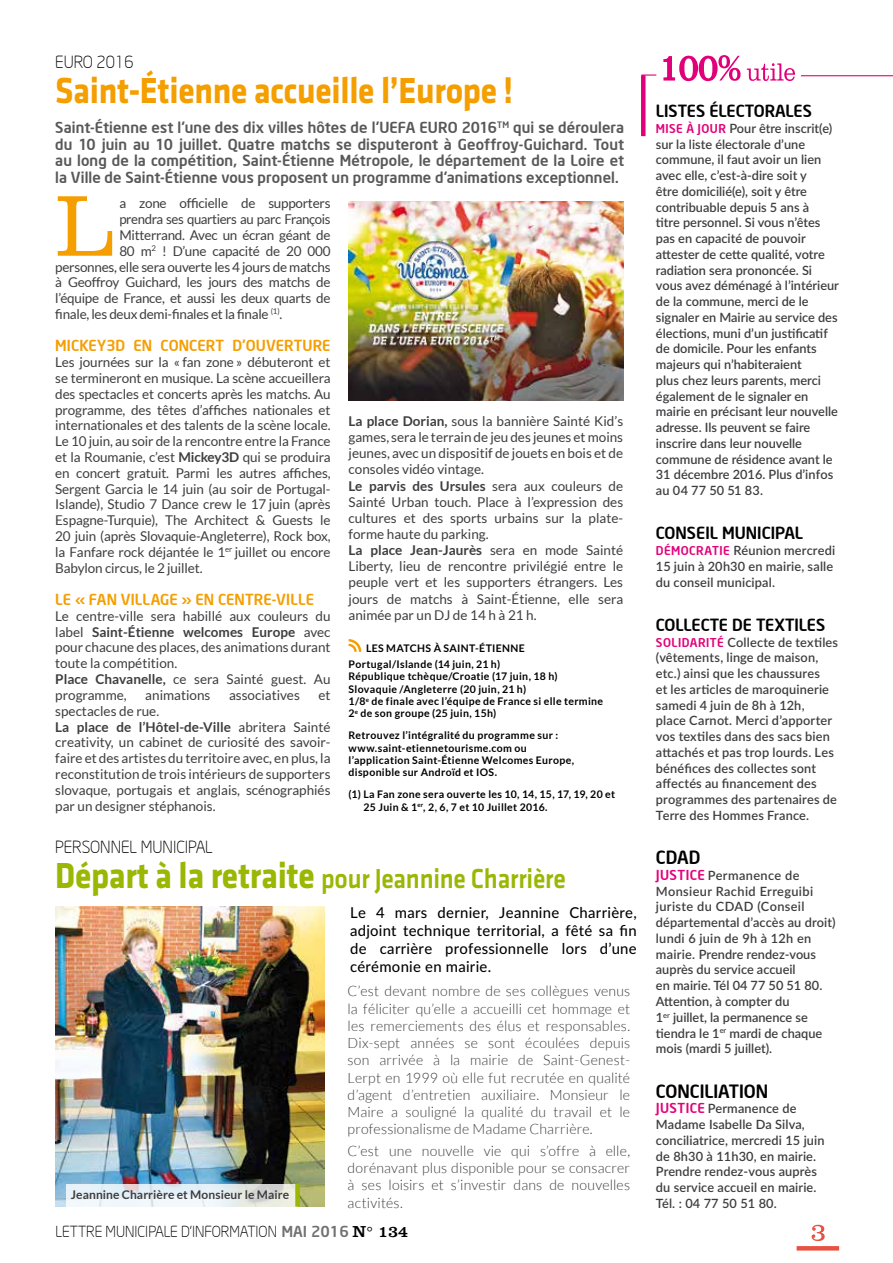
<style>
.page{position:relative;width:893px;height:1263px;background:#fff}
.page>*{position:absolute;margin:0;border:0;box-sizing:border-box;transform-origin:0 0}
.t1{font:300 88.65px "Clarendon BT";color:#f49e00}
.t2{font:700 37.5px "Klavika";letter-spacing:-.01em;color:#f49e00;scale:.9 1}
.t3{font:28.5px "Klavika Medium TF";letter-spacing:-.01em;color:#9ab704;scale:.9 1}
.t4{font:500 18px "Neo Sans Intel";color:#000}
.t5{font:500 16.5px "Neo Sans Intel";color:#000}
.t6{font:300 16.5px "Neo Sans Intel";color:#000}
.t7{font:500 15px/16.5px "Neo Sans Intel";letter-spacing:.01em;color:#58585a;text-align:justify}
.t8{font:500 15px/18px "Lato";letter-spacing:.02em;color:#000;text-align:justify}
.t9{font:500 15px "Neo Sans Intel";letter-spacing:.005em;color:#f49e00}
.t10{font:300 15px "Neo Sans Intel";color:#000}
.t11{font:300 14.25px/17.2px "Lato";letter-spacing:.01em;color:#3e3d40;text-align:justify}
.t12{font:13.5px/15.8px "Lato";color:#3e3d40}
.t13{font:13.5px "Lato";letter-spacing:-.02em;color:#3e3d40}
.t14{font:13.5px "Lato";letter-spacing:-.03em;color:#3e3d40}
.t15{font:600 12.75px/15.8px "Lato";color:#3e3d40}
.t16{font:700 12px "Lato";letter-spacing:.005em;color:#3e3d40}
.t17{font:700 10.5px/12.5px "Lato";letter-spacing:.03em;color:#000}
.s1{font-weight:700}
.s2{font-family:"Klavika";font-weight:700;font-size:37.5px}
.s3{font-family:"Neo Sans";font-weight:500;color:#707172}
.s4{font-family:"Clarendon";font-weight:400;font-size:16.5px}
.s5{font-family:"Neo Sans Intel";font-weight:500;font-size:12px;color:#e2007a}
.s6{font-family:"Neo Sans Intel";font-weight:500;font-size:13.5px;color:#e2007a}
</style>
<div class="page">
<svg style="left:812px;top:1225px;width:13px;height:16px"></svg>
<svg style="left:797px;top:1246px;width:42px;height:4px"></svg>
<hr style="left:641px;top:75px;width:4px;height:61px;background:#e2007a">
<svg style="left:349px;top:639px;width:12px;height:13px"></svg>
<img style="left:55px;top:906px;width:270px;height:300px">
<svg style="left:663px;top:55px;width:132px;height:26px"></svg>
<hr style="left:801px;top:75px;width:92px;height:1px;background:#e2007a">
<svg style="left:641px;top:75px;width:15px;height:1px"></svg>
<svg style="left:66px;top:1184px;width:229px;height:23px"></svg>
<div style="left:295px;top:1184px;width:5px;height:23px;background:#9ab704"></div>
<img style="left:349px;top:201px;width:275px;height:199px">
<p class="t6" style="left:55px;top:52px;width:80px">EURO 2016</p>
<h2 class="t2" style="left:55px;top:70px;width:510px">Saint-Étienne accueille l’Europe !</h2>
<p class="t7" style="left:55px;top:119px;width:570px">Saint-Étienne est l’une des dix villes hôtes de l’UEFA EURO 2016<sup>TM</sup> qui se déroulera du 10 juin au 10 juillet. Quatre matchs se disputeront à Geoffroy-Guichard. Tout au long de la compétition, Saint-Étienne Métropole, le département de la Loire et la Ville de Saint-Étienne vous proposent un programme d’animations exceptionnel.</p>
<h1 class="t1" style="left:55px;top:172px;width:62px">L</h1>
<p class="t13" style="left:119px;top:196px;width:213px">a zone officielle de supporters</p>
<p class="t14" style="left:119px;top:212px;width:213px">prendra ses quartiers au parc François</p>
<p class="t13" style="left:119px;top:228px;width:213px">Mitterrand. Avec un écran géant de</p>
<p class="t13" style="left:119px;top:243px;width:213px">80 m<sup>2</sup> ! D’une capacité de 20 000</p>
<p class="t13" style="left:55px;top:259px;width:277px">personnes, elle sera ouverte les 4 jours de matchs</p>
<p class="t13" style="left:55px;top:275px;width:277px">à Geoffroy Guichard, les jours des matchs de</p>
<p class="t13" style="left:55px;top:291px;width:277px">l’équipe de France, et aussi les deux quarts de</p>
<p class="t13" style="left:55px;top:307px;width:229px">finale, les deux demi-finales et la finale <sup>(1)</sup>.</p>
<p class="t9" style="left:55px;top:336px;width:277px">MICKEY3D EN CONCERT D’OUVERTURE</p>
<p class="t12" style="left:55px;top:354px;width:277px;text-align:justify">Les journées sur la « fan zone » débuteront et se termineront en musique. La scène accueillera des spectacles et concerts après les matchs. Au programme, des têtes d’affiches nationales et internationales et des talents de la scène locale.<br>Le 10 juin, au soir de la rencontre entre la France et la Roumanie, c’est <span class="s1">Mickey3D</span> qui se produira en concert gratuit. Parmi les autres affiches, Sergent Garcia le 14 juin (au soir de Portugal-Islande), Studio 7 Dance crew le 17 juin (après Espagne-Turquie), The Architect &amp; Guests le 20 juin (après Slovaquie-Angleterre), Rock box, la Fanfare rock déjantée le 1<sup>er</sup> juillet ou encore Babylon circus, le 2 juillet.</p>
<p class="t9" style="left:55px;top:590px;width:260px">LE « FAN VILLAGE » EN CENTRE-VILLE</p>
<p class="t12" style="left:55px;top:608px;width:277px">Le centre-ville sera habillé aux couleurs du label <span class="s1">Saint-Étienne welcomes Europe</span> avec pour chacune des places, des animations durant toute la compétition.<br><span class="s1">Place Chavanelle,</span> ce sera Sainté guest. Au programme,</p>
<p class="t12" style="left:145px;top:687px;width:67px">animations</p>
<p class="t12" style="left:229px;top:687px;width:72px">associatives</p>
<p class="t12" style="left:318px;top:687px;width:14px">et</p>
<p class="t12" style="left:55px;top:703px;width:277px">spectacles de rue.<br><span class="s1">La place de l’Hôtel-de-Ville</span> abritera Sainté creativity, un cabinet de curiosité des savoir&shy;faire et des artistes du territoire avec, en plus, la reconstitution de trois intérieurs de supporters slovaque, portugais et anglais, scénographiés par un designer stéphanois.</p>
<p class="t12" style="left:349px;top:413px;width:276px;line-height:16.2px"><span class="s1">La place Dorian,</span> sous la bannière Sainté Kid’s games, sera le terrain de jeu des jeunes et moins jeunes, avec un dispositif de jouets en bois et de consoles vidéo vintage.<br><span class="s1">Le parvis des Ursules</span> sera aux couleurs de Sainté Urban touch. Place à l’expression des cultures et des sports urbains sur la plate&shy;forme haute du parking.<br><span class="s1">La place Jean-Jaurès</span> sera en mode Sainté Liberty, lieu de rencontre privilégié entre le peuple vert et les supporters étrangers. Les jours de matchs à Saint-Étienne, elle sera animée par un DJ de 14 h à 21 h.</p>
<p class="t17" style="left:349px;top:640px;width:178px;line-height:16.2px;text-indent:17px">LES MATCHS À SAINT-ÉTIENNE<br>Portugal/Islande (14 juin, 21 h)</p>
<p class="t17" style="left:349px;top:670px;width:256px">République tchèque/Croatie (17 juin, 18 h)<br>Slovaquie /Angleterre (20 juin, 21 h)<br>1/8<sup>e</sup> de finale avec l’équipe de France si elle termine 2<sup>e</sup> de son groupe (25 juin, 15h)</p>
<p class="t17" style="left:349px;top:729px;width:227px">Retrouvez l’intégralité du programme sur : www.saint-etiennetourisme.com ou l’application Saint-Étienne Welcomes Europe, disponible sur Androïd et IOS.</p>
<p class="t17" style="left:363px;top:788px;width:253px;text-indent:-15px">(1) La Fan zone sera ouverte les 10, 14, 15, 17, 19, 20 et<br>25 Juin &amp; 1<sup>er</sup>, 2, 6, 7 et 10 Juillet 2016.</p>
<p class="t6" style="left:55px;top:837px;width:159px">PERSONNEL MUNICIPAL</p>
<h3 class="t3" style="left:55px;top:863px;width:569px"><span class="s2">Départ à la retraite</span> pour Jeannine Charrière</h3>
<p class="t16" style="left:71px;top:1187px;width:220px">Jeannine Charrière et Monsieur le Maire</p>
<p class="t8" style="left:350px;top:903px;width:288px">Le 4 mars dernier, Jeannine Charrière, adjoint technique territorial, a fêté sa fin de carrière professionnelle lors d’une cérémonie en mairie.</p>
<p class="t11" style="left:348px;top:983px;width:284px">C’est devant nombre de ses collègues venus la féliciter qu’elle a accueilli cet hommage et les remerciements des élus et responsables.<br>Dix-sept années se sont écoulées depuis son arrivée à la mairie de Saint-Genest-Lerpt en 1999 où elle fut recrutée en qualité d’agent d’entretien auxiliaire. Monsieur le Maire a souligné la qualité du travail et le professionalisme de Madame Charrière.</p>
<p class="t11" style="left:348px;top:1142px;width:284px">C’est une nouvelle vie qui s’offre à elle, dorénavant plus disponible pour se consacrer à ses loisirs et s’investir dans de nouvelles activités.</p>
<p class="t10" style="left:56px;top:1222px;width:354px">LETTRE MUNICIPALE D’INFORMATION <span class="s3">MAI 2016</span> <span class="s4">N° 134</span></p>
<p class="t5" style="left:656px;top:101px;width:157px">LISTES ÉLECTORALES</p>
<p class="t15" style="left:656px;top:120px;width:185px"><span class="s5">MISE À JOUR</span> Pour être inscrit(e) sur la liste électorale d’une commune, il faut avoir un lien avec elle, c’est-à-dire soit y<br>être domicilié(e), soit y être contribuable depuis 5 ans à<br>titre personnel. Si vous n’êtes pas en capacité de pouvoir attester de cette qualité, votre radiation sera prononcée. Si vous avez déménagé à l’intérieur de la commune, merci de le signaler en Mairie au service des élections, muni d’un justificatif de domicile. Pour les enfants majeurs qui n’habiteraient<br>plus chez leurs parents, merci également de le signaler en mairie en précisant leur nouvelle adresse. Ils peuvent se faire inscrire dans leur nouvelle commune de résidence avant le<br>31 décembre 2016. Plus d’infos au 04 77 50 51 83.</p>
<p class="t5" style="left:656px;top:523px;width:149px">CONSEIL MUNICIPAL</p>
<p class="t15" style="left:656px;top:542px;width:181px"><span class="s5">DÉMOCRATIE</span> Réunion mercredi<br>15 juin à 20h30 en mairie, salle du conseil municipal.</p>
<p class="t5" style="left:656px;top:614px;width:171px">COLLECTE DE TEXTILES</p>
<p class="t15" style="left:656px;top:634px;width:184px"><span class="s5">SOLIDARITÉ</span> Collecte de textiles (vêtements, linge de maison, etc.) ainsi que les chaussures<br>et les articles de maroquinerie samedi 4 juin de 8h à 12h,<br>place Carnot. Merci d’apporter vos textiles dans des sacs bien attachés et pas trop lourds. Les bénéfices des collectes sont affectés au financement des programmes des partenaires de<br>Terre des Hommes France.</p>
<h3 class="t4" style="left:656px;top:846px;width:46px">CDAD</h3>
<p class="t15" style="left:656px;top:867px;width:181px"><span class="s6">JUSTICE</span> Permanence de<br>Monsieur Rachid Erreguibi juriste du CDAD (Conseil départemental d’accès au droit) lundi 6 juin de 9h à 12h en mairie. Prendre rendez-vous auprès du service accueil<br>en mairie. Tél 04 77 50 51 80.<br>Attention, à compter du<br>1<sup>er</sup> juillet, la permanence se tiendra le 1<sup>er</sup> mardi de chaque mois (mardi 5 juillet).</p>
<h3 class="t4" style="left:656px;top:1079px;width:114px">CONCILIATION</h3>
<p class="t15" style="left:656px;top:1100px;width:170px"><span class="s6">JUSTICE</span> Permanence de<br>Madame Isabelle Da Silva, conciliatrice, mercredi 15 juin de 8h30 à 11h30, en mairie.<br>Prendre rendez-vous auprès du service accueil en mairie.<br>Tél. : 04 77 50 51 80.</p>
</div>
